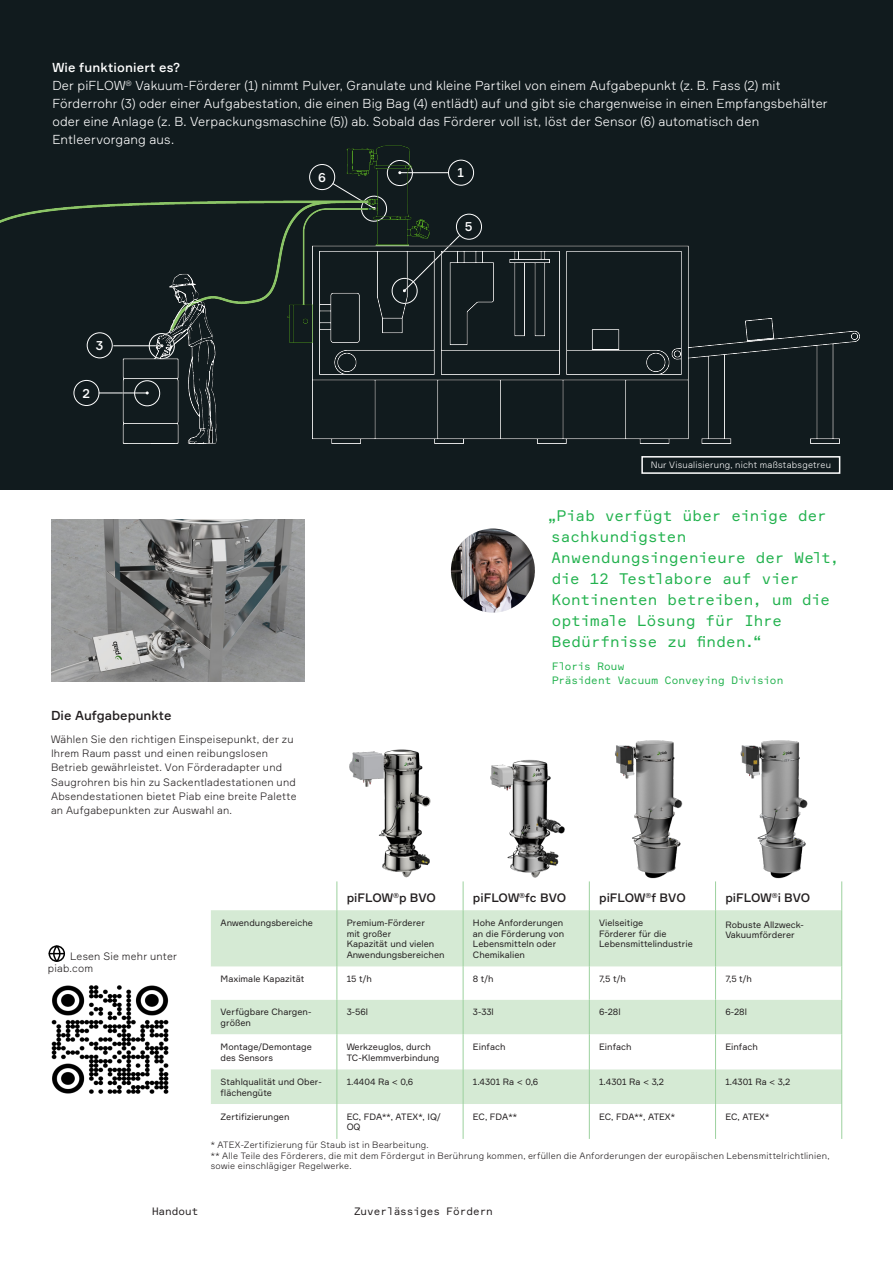
<style>
.page{position:relative;width:893px;height:1263px;background:#fff}
.page>*{position:absolute;margin:0;border:0;box-sizing:border-box;transform-origin:0 0}
.Small_quote{font:15px/21px "Formular Mono";letter-spacing:.015em;color:#22b24e}
.Body{font:300 12.75px/18px "Formular";letter-spacing:.01em;color:#fff}
.Body-2{font:500 12.75px "Formular";letter-spacing:.01em;color:#fff}
.Heading_8_5_-_Semibo{font:500 12.75px "Formular";color:#231f20}
.Heading_8_5_-_Semibo-2{font:500 12.75px "Formular";color:#fff}
.Table_-_Header_7{font:500 12px "Formular";color:#231f20}
.Small_body{font:300 10.5px/14.2px "Formular";letter-spacing:.02em;color:#231f20}
.Small_body-2{font:10.5px "Formular Mono";letter-spacing:.005em;color:#22b24e}
.t1{font:10.5px "Formular Mono";color:#231f20}
.Heading_8_5_-_Semibo-3{font:300 10.5px/12px "Formular";letter-spacing:.02em;color:#231f20}
.Table_-_Text_7{font:9px/10.8px "Formular";color:#231f20}
.Small_body-3{font:300 9px/10.8px "Formular";letter-spacing:.025em;color:#231f20}
.Body-3{font:300 9px "Formular";letter-spacing:.025em;color:#fff}
</style>
<div class="page">
<div style="left:0;top:0;width:893px;height:489px;background:#111b1e"></div>
<div style="left:211px;top:910px;width:630px;height:57px;background:#d5ead4"></div>
<svg style="left:211px;top:967px;width:630px;height:172px"></svg>
<svg style="left:337px;top:881px;width:1px;height:29px"></svg>
<hr style="left:337px;top:910px;width:1px;height:57px;background:#9cd19e">
<hr style="left:337px;top:967px;width:1px;height:33px;background:#9cd19e">
<hr style="left:337px;top:1000px;width:1px;height:34px;background:#9cd19e">
<hr style="left:337px;top:1034px;width:1px;height:35px;background:#9cd19e">
<hr style="left:337px;top:1069px;width:1px;height:35px;background:#9cd19e">
<hr style="left:337px;top:1104px;width:1px;height:35px;background:#9cd19e">
<hr style="left:715px;top:910px;width:1px;height:57px;background:#9cd19e">
<hr style="left:715px;top:967px;width:1px;height:33px;background:#9cd19e">
<hr style="left:715px;top:1000px;width:1px;height:34px;background:#9cd19e">
<hr style="left:715px;top:1034px;width:1px;height:35px;background:#9cd19e">
<hr style="left:715px;top:1069px;width:1px;height:35px;background:#9cd19e">
<hr style="left:715px;top:1104px;width:1px;height:35px;background:#9cd19e">
<svg style="left:715px;top:881px;width:1px;height:29px"></svg>
<hr style="left:841px;top:910px;width:1px;height:57px;background:#9cd19e">
<hr style="left:841px;top:967px;width:1px;height:33px;background:#9cd19e">
<hr style="left:841px;top:1000px;width:1px;height:34px;background:#9cd19e">
<hr style="left:841px;top:1034px;width:1px;height:35px;background:#9cd19e">
<hr style="left:841px;top:1069px;width:1px;height:35px;background:#9cd19e">
<hr style="left:841px;top:1104px;width:1px;height:35px;background:#9cd19e">
<svg style="left:841px;top:881px;width:1px;height:29px"></svg>
<svg style="left:463px;top:881px;width:1px;height:29px"></svg>
<svg style="left:589px;top:881px;width:1px;height:29px"></svg>
<hr style="left:463px;top:910px;width:1px;height:57px;background:#9cd19e">
<hr style="left:589px;top:910px;width:1px;height:57px;background:#9cd19e">
<hr style="left:463px;top:967px;width:1px;height:33px;background:#9cd19e">
<hr style="left:589px;top:967px;width:1px;height:33px;background:#9cd19e">
<hr style="left:463px;top:1000px;width:1px;height:34px;background:#9cd19e">
<hr style="left:589px;top:1000px;width:1px;height:34px;background:#9cd19e">
<hr style="left:463px;top:1034px;width:1px;height:35px;background:#9cd19e">
<hr style="left:589px;top:1034px;width:1px;height:35px;background:#9cd19e">
<hr style="left:463px;top:1069px;width:1px;height:35px;background:#9cd19e">
<hr style="left:589px;top:1069px;width:1px;height:35px;background:#9cd19e">
<hr style="left:463px;top:1104px;width:1px;height:35px;background:#9cd19e">
<hr style="left:589px;top:1104px;width:1px;height:35px;background:#9cd19e">
<img style="left:349px;top:740px;width:459px;height:139px">
<div style="left:641px;top:456px;width:199px;height:18px;border:2px solid #fff"></div>
<img style="left:51px;top:520px;width:253px;height:162px">
<img style="left:451px;top:529px;width:84px;height:83px;border-radius:42px">
<img style="left:51px;top:985px;width:118px;height:109px">
<div style="left:49px;top:945px;width:16px;height:17px;border:2px solid #000;border-radius:50%"></div>
<div style="left:53px;top:945px;width:8px;height:17px;border:2px solid #000;border-radius:50%"></div>
<img style="left:0;top:145px;width:860px;height:318px">
<p class="Body-2" style="left:52px;top:60px;width:130px">Wie funktioniert es?</p>
<p class="Body" style="left:52px;top:76px;width:777px">Der piFLOW<sup>®</sup> Vakuum-Förderer (1) nimmt Pulver, Granulate und kleine Partikel von einem Aufgabepunkt (z. B. Fass (2) mit Förderrohr (3) oder einer Aufgabestation, die einen Big Bag (4) entlädt) auf und gibt sie chargenweise in einen Empfangsbehälter oder eine Anlage (z. B. Verpackungsmaschine (5)) ab. Sobald das Förderer voll ist, löst der Sensor (6) automatisch den Entleervorgang aus.</p>
<p class="Heading_8_5_-_Semibo-2" style="left:318px;top:169px;width:9px">6</p>
<p class="Heading_8_5_-_Semibo-2" style="left:458px;top:165px;width:8px">1</p>
<p class="Heading_8_5_-_Semibo-2" style="left:96px;top:338px;width:9px">3</p>
<p class="Heading_8_5_-_Semibo-2" style="left:83px;top:385px;width:9px">2</p>
<p class="Heading_8_5_-_Semibo" style="left:51px;top:708px;width:122px">Die Aufgabepunkte</p>
<p class="Small_body" style="left:51px;top:732px;width:247px">Wählen Sie den richtigen Einspeisepunkt, der zu Ihrem Raum passt und einen reibungslosen Betrieb gewährleistet. Von Förderadapter und Saugrohren bis hin zu Sackentladestationen und Absendestationen bietet Piab eine breite Palette an Aufgabepunkten zur Auswahl an.</p>
<p class="Heading_8_5_-_Semibo-2" style="left:465px;top:219px;width:9px">5</p>
<p class="Body-3" style="left:651px;top:459px;width:182px">Nur Visualisierung, nicht maßstabsgetreu</p>
<p class="Small_quote" style="left:547px;top:505px;width:293px">„Piab verfügt über einige der sachkundigsten<br>Anwendungsingenieure der Welt, die 12 Testlabore auf vier<br>Kontinenten betreiben, um die optimale Lösung für Ihre<br>Bedürfnisse zu finden.“</p>
<p class="Small_body-2" style="left:552px;top:660px;width:74px">Floris Rouw</p>
<p class="Small_body-2" style="left:552px;top:674px;width:233px">Präsident Vacuum Conveying Division</p>
<p class="Table_-_Header_7" style="left:347px;top:890px;width:91px">piFLOW<sup>®</sup>p BVO</p>
<p class="Table_-_Header_7" style="left:473px;top:890px;width:95px">piFLOW<sup>®</sup>fc BVO</p>
<p class="Table_-_Header_7" style="left:599px;top:890px;width:88px">piFLOW<sup>®</sup>f BVO</p>
<p class="Table_-_Header_7" style="left:725px;top:890px;width:87px">piFLOW<sup>®</sup>i BVO</p>
<p class="Heading_8_5_-_Semibo-3" style="left:48px;top:950px;width:131px;text-indent:22px">Lesen Sie mehr unter piab.com</p>
<p class="Table_-_Text_7" style="left:221px;top:917px;width:94px">Anwendungsbereiche</p>
<p class="Table_-_Text_7" style="left:347px;top:917px;width:99px">Premium-Förderer<br>mit großer<br>Kapazität und vielen<br>Anwendungsbereichen</p>
<p class="Table_-_Text_7" style="left:473px;top:917px;width:93px">Hohe Anforderungen an die Förderung von<br>Lebensmitteln oder<br>Chemikalien</p>
<p class="Table_-_Text_7" style="left:599px;top:917px;width:95px">Vielseitige<br>Förderer für die<br>Lebensmittelindustrie</p>
<p class="Table_-_Text_7" style="left:725px;top:919px;width:80px">Robuste Allzweck-<br>Vakuumförderer</p>
<p class="Table_-_Text_7" style="left:221px;top:973px;width:85px">Maximale Kapazität</p>
<p class="Table_-_Text_7" style="left:347px;top:973px;width:27px">15 t/h</p>
<p class="Table_-_Text_7" style="left:473px;top:973px;width:22px">8 t/h</p>
<p class="Table_-_Text_7" style="left:599px;top:973px;width:28px">7,5 t/h</p>
<p class="Table_-_Text_7" style="left:725px;top:973px;width:28px">7,5 t/h</p>
<p class="Table_-_Text_7" style="left:221px;top:1006px;width:92px">Verfügbare Chargen&shy;größen</p>
<p class="Table_-_Text_7" style="left:347px;top:1006px;width:23px">3-56l</p>
<p class="Table_-_Text_7" style="left:473px;top:1006px;width:22px">3-33l</p>
<p class="Table_-_Text_7" style="left:599px;top:1006px;width:23px">6-28l</p>
<p class="Table_-_Text_7" style="left:725px;top:1006px;width:23px">6-28l</p>
<p class="Table_-_Text_7" style="left:221px;top:1041px;width:93px">Montage/Demontage des Sensors</p>
<p class="Table_-_Text_7" style="left:347px;top:1041px;width:94px">Werkzeuglos, durch<br>TC-Klemmverbindung</p>
<p class="Table_-_Text_7" style="left:473px;top:1041px;width:34px">Einfach</p>
<p class="Table_-_Text_7" style="left:599px;top:1041px;width:34px">Einfach</p>
<p class="Table_-_Text_7" style="left:725px;top:1041px;width:34px">Einfach</p>
<p class="Table_-_Text_7" style="left:221px;top:1076px;width:103px">Stahlqualität und Ober&shy;flächengüte</p>
<p class="Table_-_Text_7" style="left:347px;top:1076px;width:68px">1.4404 Ra &lt; 0,6</p>
<p class="Table_-_Text_7" style="left:473px;top:1076px;width:67px">1.4301 Ra &lt; 0,6</p>
<p class="Table_-_Text_7" style="left:599px;top:1076px;width:67px">1.4301 Ra &lt; 3,2</p>
<p class="Table_-_Text_7" style="left:725px;top:1076px;width:67px">1.4301 Ra &lt; 3,2</p>
<p class="Table_-_Text_7" style="left:221px;top:1111px;width:70px">Zertifizierungen</p>
<p class="Table_-_Text_7" style="left:347px;top:1111px;width:96px">EC, FDA**, ATEX*, IQ/<br>OQ</p>
<p class="Table_-_Text_7" style="left:473px;top:1111px;width:46px">EC, FDA**</p>
<p class="Table_-_Text_7" style="left:599px;top:1111px;width:77px">EC, FDA**, ATEX*</p>
<p class="Table_-_Text_7" style="left:725px;top:1111px;width:46px">EC, ATEX*</p>
<p class="Small_body-3" style="left:211px;top:1139px;width:219px">* ATEX-Zertifizierung für Staub ist in Bearbeitung.</p>
<p class="Small_body-3" style="left:211px;top:1150px;width:620px">** Alle Teile des Förderers, die mit dem Fördergut in Berührung kommen, erfüllen die Anforderungen der europäischen Lebensmittelrichtlinien, sowie einschlägiger Regelwerke.</p>
<p class="t1" style="left:152px;top:1205px;width:48px">Handout</p>
<p class="t1" style="left:354px;top:1205px;width:140px">Zuverlässiges Fördern</p>
</div>
